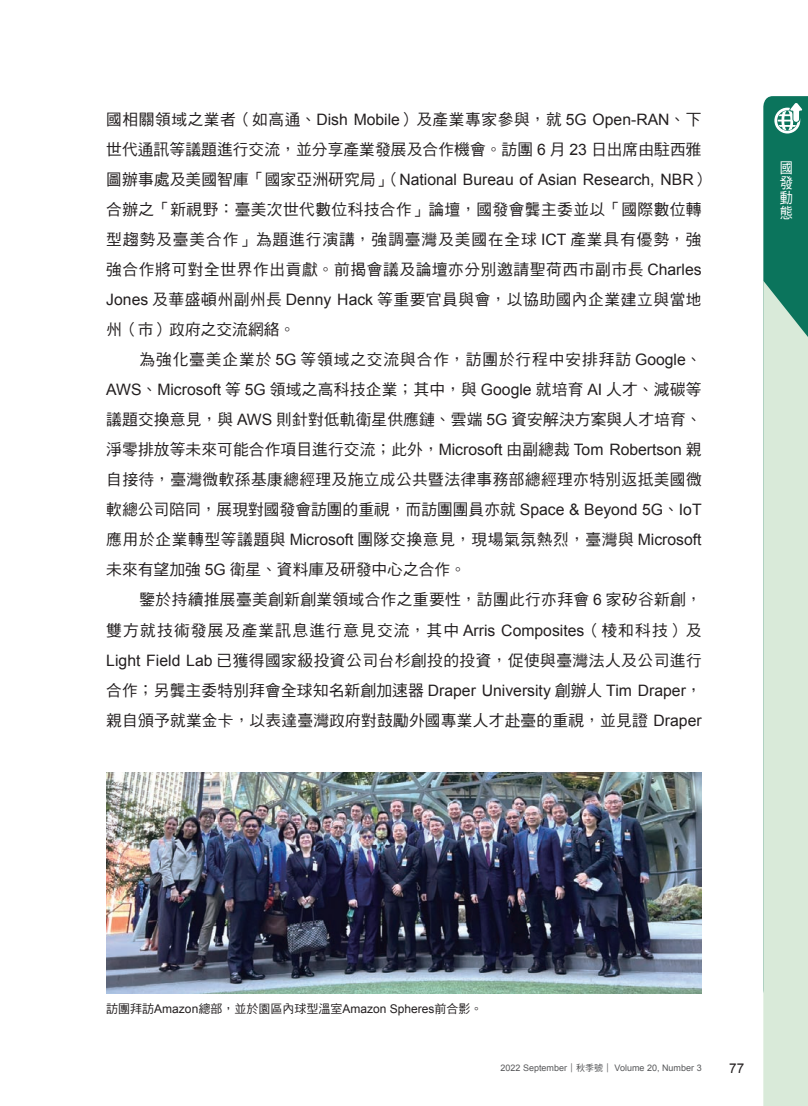
<style>
.page{position:relative;width:808px;height:1106px;background:#fff}
.page>*{position:absolute;margin:0;border:0;box-sizing:border-box;transform-origin:0 0}
.t1{font:15.75px/30px "DF Hei Std W5";letter-spacing:.03em;color:#231f20;text-align:justify}
.t2{font:15.75px "Arial";color:#231f20}
.t3{font:15.75px/30px "DF Hei Std W5";letter-spacing:.005em;color:#231f20}
.t4{font:15.75px "DF Hei Std W5";letter-spacing:.01em;color:#231f20}
.t5{font:14.85px/14.9px "DF Hei Std W5";color:#fff;text-align:justify;scale:.89 1}
.t6{font:13.5px "Arial";color:#231f20}
.t7{font:12px "DF Hei Std W5";color:#231f20}
.t8{font:9px "Arial";color:#57585a}
.s1{font-family:"Arial"}
.s2{font-family:"DF Hei Std W5"}
</style>
<div class="page">
<hr style="left:0;top:0;width:1px;height:400px;background:#f9a64a">
<div style="left:763px;top:96px;width:45px;height:185px;background:#0b745c"></div>
<svg style="left:763px;top:281px;width:45px;height:825px;background:#cce2d1"></svg>
<svg style="left:774px;top:103px;width:28px;height:30px"></svg>
<img style="left:106px;top:772px;width:596px;height:221px">
<p class="t3" style="left:106px;top:104px;width:597px">國相關領域之業者（如高通、<span class="s1">Dish Mobile</span>）及產業專家參與，就 <span class="s1">5G Open-RAN</span>、下世代通訊等議題進行交流，並分享產業發展及合作機會。訪團 <span class="s1">6</span> 月 <span class="s1">23</span> 日出席由駐西雅</p>
<p class="t2" style="left:106px;top:169px;width:605px"><span class="s2">圖辦事處及美國智庫「國家亞洲研究局」（</span>National Bureau of Asian Research, NBR<span class="s2">）</span></p>
<p class="t1" style="left:106px;top:194px;width:597px">合辦之「新視野：臺美次世代數位科技合作」論壇，國發會龔主委並以「國際數位轉型趨勢及臺美合作」為題進行演講，強調臺灣及美國在全球 <span class="s1">ICT</span> 產業具有優勢，強強合作將可對全世界作出貢獻。前揭會議及論壇亦分別邀請聖荷西市副市長 <span class="s1">Charles Jones</span> 及華盛頓州副州長 <span class="s1">Denny Hack</span> 等重要官員與會，以協助國內企業建立與當地州（市）政府之交流網絡。</p>
<p class="t1" style="left:106px;top:344px;width:597px;text-indent:33px">為強化臺美企業於 <span class="s1">5G</span> 等領域之交流與合作，訪團於行程中安排拜訪 <span class="s1">Google</span>、<span class="s1">AWS</span>、<span class="s1">Microsoft</span> 等 <span class="s1">5G</span> 領域之高科技企業；其中，與 <span class="s1">Google</span> 就培育 <span class="s1">AI</span> 人才、減碳等議題交換意見，與 <span class="s1">AWS</span> 則針對低軌衛星供應鏈、雲端 <span class="s1">5G</span> 資安解決方案與人才培育、淨零排放等未來可能合作項目進行交流；此外，<span class="s1">Microsoft</span> 由副總裁 <span class="s1">Tom Robertson</span> 親自接待，臺灣微軟孫基康總經理及施立成公共暨法律事務部總經理亦特別返抵美國微軟總公司陪同，展現對國發會訪團的重視，而訪團團員亦就 <span class="s1">Space &amp; Beyond 5G</span>、<span class="s1">IoT</span>應用於企業轉型等議題與 <span class="s1">Microsoft</span> 團隊交換意見，現場氣氛熱烈，臺灣與 <span class="s1">Microsoft</span>未來有望加強 <span class="s1">5G</span> 衛星、資料庫及研發中心之合作。</p>
<p class="t1" style="left:106px;top:584px;width:597px;text-indent:33px">鑒於持續推展臺美創新創業領域合作之重要性，訪團此行亦拜會 <span class="s1">6</span> 家矽谷新創，雙方就技術發展及產業訊息進行意見交流，其中 <span class="s1">Arris Composites</span>（棱和科技）及<span class="s1">Light Field Lab</span> 已獲得國家級投資公司台杉創投的投資，促使與臺灣法人及公司進行</p>
<p class="t2" style="left:106px;top:679px;width:597px"><span class="s2">合作；另龔主委特別拜會全球知名新創加速器</span> Draper University <span class="s2">創辦人</span> Tim Draper<span class="s2">，</span></p>
<p class="t4" style="left:106px;top:711px;width:597px">親自頒予就業金卡，以表達臺灣政府對鼓勵外國專業人才赴臺的重視，並見證 <span class="s1">Draper</span></p>
<p class="t5" style="left:780px;top:160px;width:16px">國發動態</p>
<p class="t7" style="left:106px;top:1002px;width:378px">訪團拜訪<span class="s1">Amazon</span>總部，並於園區內球型溫室<span class="s1">Amazon Spheres</span>前合影。</p>
<p class="t8" style="left:500px;top:1062px;width:203px">2022 September<span class="s2">｜秋季號｜</span> Volume 20, Number 3</p>
<p class="t6" style="left:729px;top:1059px;width:17px">77</p>
</div>
